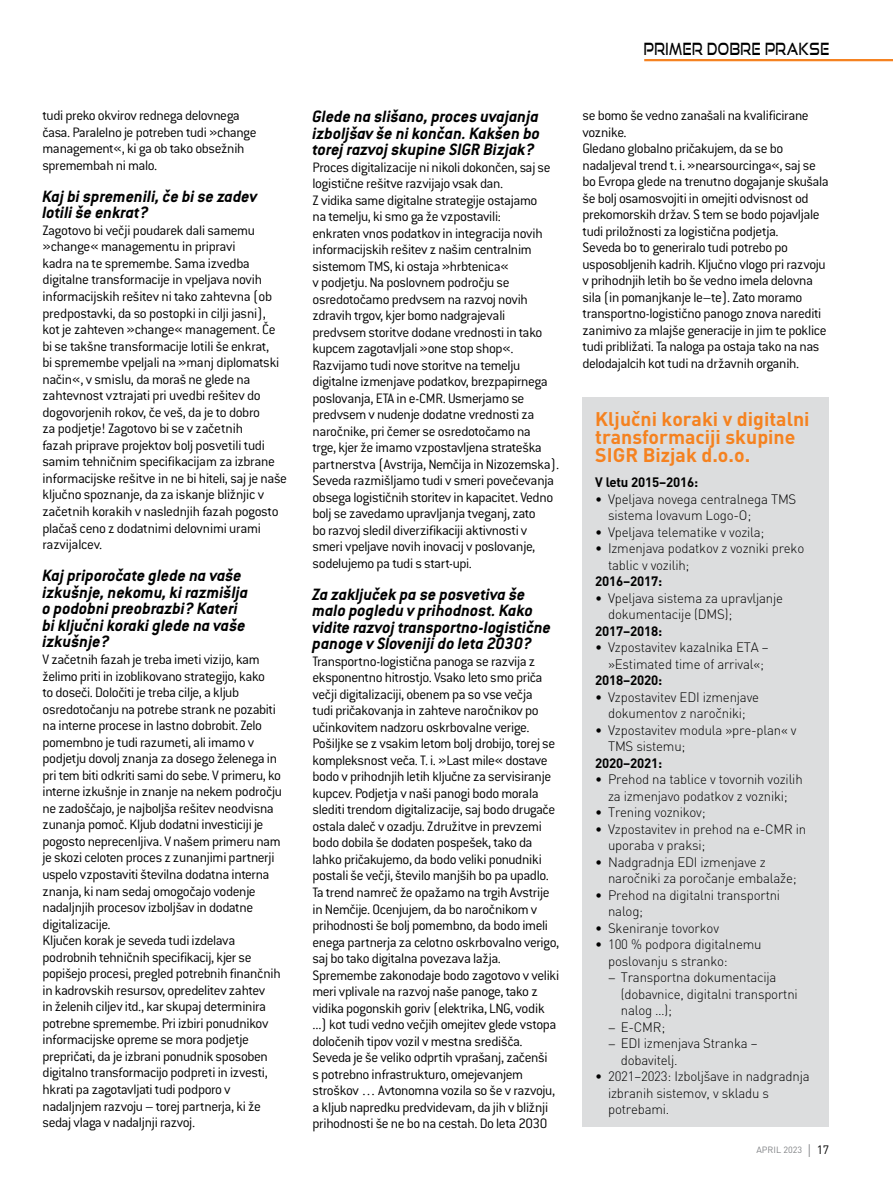
<style>
.page{position:relative;width:893px;height:1191px;background:#fff}
.page>*{position:absolute;margin:0;border:0;box-sizing:border-box;transform-origin:0 0}
.t1{font:700 19.5px/18px "DIN";color:#f58220}
.t2{font:italic 700 18px/16.5px "Conduit ITCW02";color:#000}
.t3{font:16.65px "Good Times Rg";letter-spacing:.04em;color:#000;scale:.7 1}
.t4{font:300 15px/16.5px "Conduit ITCW02";letter-spacing:-.025em;color:#000}
.t5{font:300 13.5px/16.5px "DIN";letter-spacing:-.015em;color:#000}
.t6{font:700 13.5px "DIN";letter-spacing:-.015em;color:#000}
.t7{font:9px "DIN";color:#808285}
.s1{font-family:"Conduit ITCW02"}
.s2{font-family:"Conduit ITCW02";font-weight:300;font-size:20.4px}
.s3{font-size:12px;color:#000}
</style>
<div class="page">
<div style="left:583px;top:398px;width:246px;height:729px;background:#dcddde"></div>
<hr style="left:644px;top:59px;width:249px;height:2px;background:#f58220">
<p class="t4" style="left:43px;top:107px;width:216px">tudi preko okvirov rednega delovnega časa. Paralelno je potreben tudi »change management«, ki ga ob tako obsežnih spremembah ni malo.</p>
<p class="t2" style="left:43px;top:188px;width:216px">Kaj bi spremenili, če bi se zadev lotili še enkrat?</p>
<p class="t4" style="left:43px;top:222px;width:246px">Zagotovo bi večji poudarek dali samemu »change« managementu in pripravi<br>kadra na te spremembe. Sama izvedba digitalne transformacije in vpeljava novih informacijskih rešitev ni tako zahtevna (ob predpostavki, da so postopki in cilji jasni), kot je zahteven »change« management. Če bi se takšne transformacije lotili še enkrat,<br>bi spremembe vpeljali na »manj diplomatski način«, v smislu, da moraš ne glede na zahtevnost vztrajati pri uvedbi rešitev do dogovorjenih rokov, če veš, da je to dobro<br>za podjetje! Zagotovo bi se v začetnih<br>fazah priprave projektov bolj posvetili tudi samim tehničnim specifikacijam za izbrane informacijske rešitve in ne bi hiteli, saj je naše ključno spoznanje, da za iskanje bližnjic v začetnih korakih v naslednjih fazah pogosto plačaš ceno z dodatnimi delovnimi urami razvijalcev.</p>
<p class="t2" style="left:43px;top:567px;width:207px">Kaj priporočate glede na vaše izkušnje, nekomu, ki razmišlja o podobni preobrazbi? Kateri bi ključni koraki glede na vaše izkušnje?</p>
<p class="t4" style="left:43px;top:651px;width:241px">V začetnih fazah je treba imeti vizijo, kam želimo priti in izoblikovano strategijo, kako<br>to doseči. Določiti je treba cilje, a kljub osredotočanju na potrebe strank ne pozabiti na interne procese in lastno dobrobit. Zelo pomembno je tudi razumeti, ali imamo v podjetju dovolj znanja za dosego želenega in pri tem biti odkriti sami do sebe. V primeru, ko interne izkušnje in znanje na nekem področju ne zadoščajo, je najboljša rešitev neodvisna zunanja pomoč. Kljub dodatni investiciji je pogosto neprecenljiva. V našem primeru nam je skozi celoten proces z zunanjimi partnerji uspelo vzpostaviti številna dodatna interna znanja, ki nam sedaj omogočajo vodenje nadaljnjih procesov izboljšav in dodatne digitalizacije.<br>Ključen korak je seveda tudi izdelava podrobnih tehničnih specifikacij, kjer se popišejo procesi, pregled potrebnih finančnih in kadrovskih resursov, opredelitev zahtev<br>in želenih ciljev itd., kar skupaj determinira potrebne spremembe. Pri izbiri ponudnikov informacijske opreme se mora podjetje prepričati, da je izbrani ponudnik sposoben digitalno transformacijo podpreti in izvesti, hkrati pa zagotavljati tudi podporo v nadaljnjem razvoju – torej partnerja, ki že sedaj vlaga v nadaljnji razvoj.</p>
<p class="t2" style="left:313px;top:108px;width:229px;text-align:justify">Glede na slišano, proces uvajanja izboljšav še ni končan. Kakšen bo torej razvoj skupine SIGR Bizjak?</p>
<p class="t4" style="left:313px;top:159px;width:248px">Proces digitalizacije ni nikoli dokončen, saj se logistične rešitve razvijajo vsak dan.<br>Z vidika same digitalne strategije ostajamo<br>na temelju, ki smo ga že vzpostavili:<br>enkraten vnos podatkov in integracija novih informacijskih rešitev z našim centralnim sistemom TMS, ki ostaja »hrbtenica«<br>v podjetju. Na poslovnem področju se osredotočamo predvsem na razvoj novih zdravih trgov, kjer bomo nadgrajevali predvsem storitve dodane vrednosti in tako kupcem zagotavljali »one stop shop«.<br>Razvijamo tudi nove storitve na temelju digitalne izmenjave podatkov, brezpapirnega poslovanja, ETA in e-CMR. Usmerjamo se predvsem v nudenje dodatne vrednosti za naročnike, pri čemer se osredotočamo na<br>trge, kjer že imamo vzpostavljena strateška partnerstva (Avstrija, Nemčija in Nizozemska).<br>Seveda razmišljamo tudi v smeri povečevanja obsega logističnih storitev in kapacitet. Vedno bolj se zavedamo upravljanja tveganj, zato<br>bo razvoj sledil diverzifikaciji aktivnosti v smeri vpeljave novih inovacij v poslovanje, sodelujemo pa tudi s start-upi.</p>
<p class="t2" style="left:313px;top:586px;width:240px">Za zaključek pa se posvetiva še malo pogledu v prihodnost. Kako vidite razvoj transportno-logistične panoge v Sloveniji do leta 2030?</p>
<p class="t4" style="left:313px;top:653px;width:248px">Transportno-logistična panoga se razvija z eksponentno hitrostjo. Vsako leto smo priča večji digitalizaciji, obenem pa so vse večja<br>tudi pričakovanja in zahteve naročnikov po učinkovitem nadzoru oskrbovalne verige.<br>Pošiljke se z vsakim letom bolj drobijo, torej se kompleksnost veča. T. i. »Last mile« dostave bodo v prihodnjih letih ključne za servisiranje kupcev. Podjetja v naši panogi bodo morala slediti trendom digitalizacije, saj bodo drugače ostala daleč v ozadju. Združitve in prevzemi bodo dobila še dodaten pospešek, tako da lahko pričakujemo, da bodo veliki ponudniki postali še večji, število manjših bo pa upadlo.<br>Ta trend namreč že opažamo na trgih Avstrije in Nemčije. Ocenjujem, da bo naročnikom v prihodnosti še bolj pomembno, da bodo imeli enega partnerja za celotno oskrbovalno verigo, saj bo tako digitalna povezava lažja.<br>Spremembe zakonodaje bodo zagotovo v veliki meri vplivale na razvoj naše panoge, tako z vidika pogonskih goriv (elektrika, LNG, vodik ...) kot tudi vedno večjih omejitev glede vstopa določenih tipov vozil v mestna središča.<br>Seveda je še veliko odprtih vprašanj, začenši<br>s potrebno infrastrukturo, omejevanjem stroškov … Avtonomna vozila so še v razvoju, a kljub napredku predvidevam, da jih v bližnji prihodnosti še ne bo na cestah. Do leta 2030</p>
<p class="t3" style="left:644px;top:39px;width:266px">PRIMER DOBRE PRAKSE</p>
<p class="t4" style="left:583px;top:107px;width:248px">se bomo še vedno zanašali na kvalificirane voznike.<br>Gledano globalno pričakujem, da se bo nadaljeval trend t. i. »nearsourcinga«, saj se bo Evropa glede na trenutno dogajanje skušala še bolj osamosvojiti in omejiti odvisnost od prekomorskih držav. S tem se bodo pojavljale tudi priložnosti za logistična podjetja.<br>Seveda bo to generiralo tudi potrebo po usposobljenih kadrih. Ključno vlogo pri razvoju v prihodnjih letih bo še vedno imela delovna sila (in pomanjkanje le–te). Zato moramo transportno-logistično panogo znova narediti zanimivo za mlajše generacije in jim te poklice tudi približati. Ta naloga pa ostaja tako na nas delodajalcih kot tudi na državnih organih.</p>
<h1 class="t1" style="left:595px;top:409px;width:216px">Ključni koraki v digitalni transformaciji skupine<br>SIGR</h1>
<h1 class="t1" style="left:643px;top:445px;width:109px">Bizjak d.o.o.</h1>
<p class="t6" style="left:595px;top:473px;width:104px">V letu 2015–2016:</p>
<p class="t5" style="left:608px;top:490px;width:173px;text-indent:-13px">• Vpeljava novega centralnega TMS sistema I ovavum Logo-O ;</p>
<p class="t5" style="left:595px;top:523px;width:171px">• Vpeljava telematike v vozila;</p>
<p class="t5" style="left:608px;top:540px;width:198px;text-indent:-13px">• Izmenjava podatkov z vozniki preko tablic v vozilih;</p>
<p class="t6" style="left:595px;top:572px;width:68px">2016–2017:</p>
<p class="t5" style="left:608px;top:589px;width:176px;text-indent:-13px">• Vpeljava sistema za upravljanje dokumentacije (DMS</p>
<p class="t5" style="left:725px;top:606px;width:9px">);</p>
<p class="t6" style="left:595px;top:622px;width:68px">2017–2018:</p>
<p class="t5" style="left:595px;top:639px;width:149px">• Vzpostavitev kazalnika ETA</p>
<p class="t5" style="left:608px;top:639px;width:162px;text-indent:154px">– »Estimated time of arrival«;</p>
<p class="t6" style="left:595px;top:671px;width:68px">2018–2020:</p>
<p class="t5" style="left:595px;top:688px;width:92px">• Vzpostavitev EDI</p>
<p class="t5" style="left:608px;top:688px;width:152px;text-indent:95px">izmenjave dokumentov z naročniki;</p>
<p class="t5" style="left:608px;top:721px;width:190px;text-indent:-13px">• Vzpostavitev modula »pre-plan« v<br>TMS</p>
<p class="t5" style="left:636px;top:738px;width:51px">sistemu;</p>
<p class="t6" style="left:595px;top:754px;width:68px">2020–2021:</p>
<p class="t5" style="left:595px;top:771px;width:209px;text-align:center">• Prehod na tablice v tovornih vozilih za izmenjavo podatkov z vozniki;</p>
<p class="t5" style="left:595px;top:804px;width:112px">• Trening voznikov;</p>
<p class="t5" style="left:608px;top:820px;width:200px;text-indent:-13px">• Vzpostavitev in prehod na e-CMR in uporaba v praksi;</p>
<p class="t5" style="left:595px;top:853px;width:89px">• Nadgradnja EDI</p>
<p class="t5" style="left:608px;top:853px;width:190px;text-indent:92px">izmenjave z naročniki za poročanje embalaže;</p>
<p class="t5" style="left:608px;top:886px;width:174px;text-indent:-13px">• Prehod na digitalni transportni nalog;</p>
<p class="t5" style="left:595px;top:919px;width:125px">• Skeniranje tovorkov</p>
<p class="t5" style="left:608px;top:936px;width:155px;text-indent:-13px">• 100 % podpora digitalnemu poslovanju s stranko:</p>
<p class="t5" style="left:621px;top:969px;width:178px;text-indent:-13px"><span class="s1">–</span> Transportna dokumentacija (dobavnice, digitalni transportni nalog …);</p>
<p class="t5" style="left:608px;top:1018px;width:59px"><span class="s1">–</span> E-CMR;</p>
<p class="t5" style="left:608px;top:1035px;width:20px"><span class="s1">–</span> EDI</p>
<p class="t5" style="left:621px;top:1035px;width:138px;text-indent:23px">izmenjava Stranka – dobavitelj.</p>
<p class="t5" style="left:608px;top:1068px;width:203px;text-indent:-13px">• 2021–2023: Izboljšave in nadgradnja izbranih sistemov, v skladu s potrebami.</p>
<p class="t7" style="left:756px;top:1144px;width:74px">APRIL 2023 <span class="s2">l</span> <span class="s3">17</span></p>
</div>
